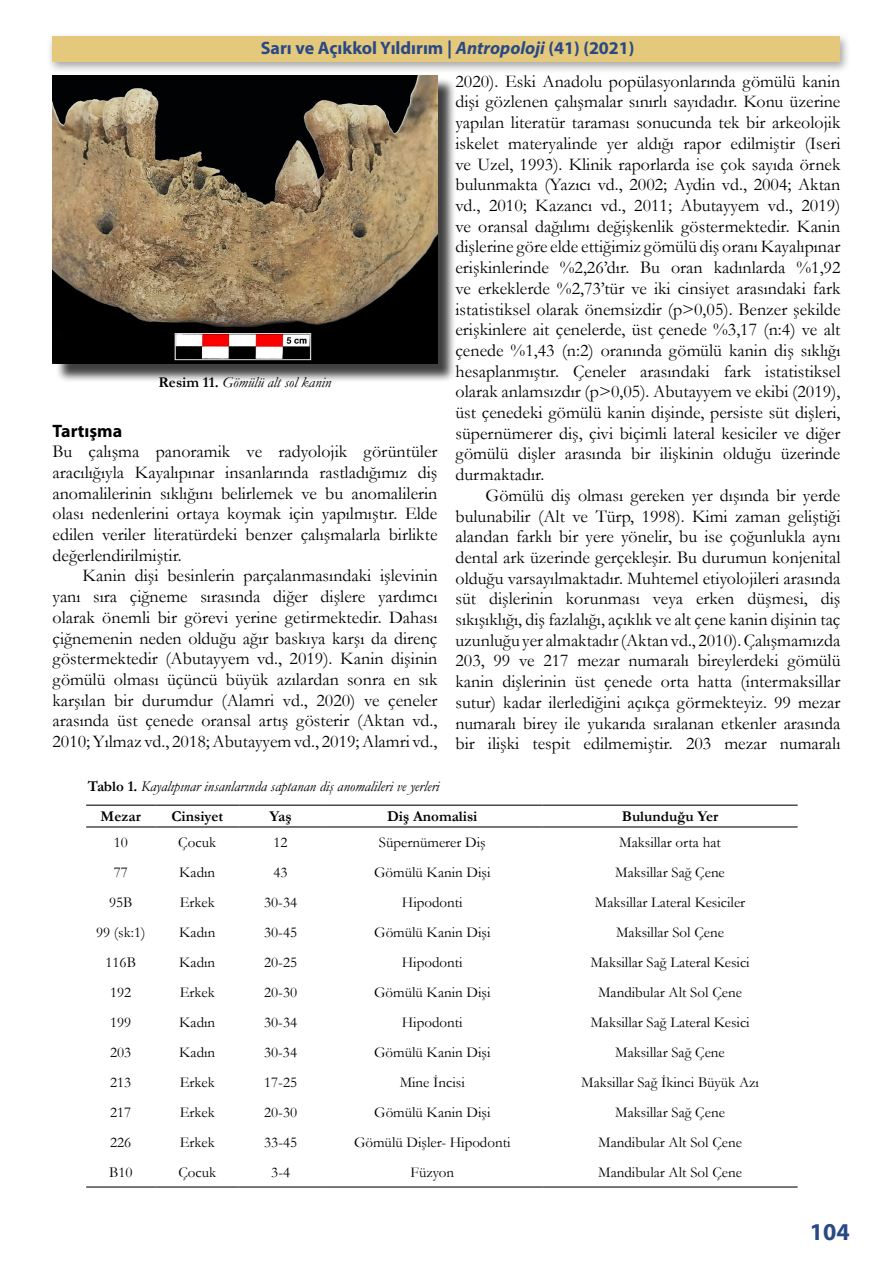
<style>
.page{position:relative;width:893px;height:1263px;background:#fff}
.page>*{position:absolute;margin:0;border:0;box-sizing:border-box;transform-origin:0 0}
.t1{font:700 24px "Myriad Pro";color:#294a87}
.Yazar_Bilgisi{font:18px/20.7px "Garamond";color:#000;text-align:justify}
.t2{font:700 18px "Myriad Pro";color:#294986}
.Yazar_Bilgisi-2{font:700 18px "Myriad Pro";color:#000}
.Alındı_Yayımlandı{font:15px "Garamond";color:#000}
.t3{font:italic 15px "Garamond";color:#000}
.Alındı_Yayımlandı-2{font:700 15px "Garamond";color:#000}
.s1{font-style:italic}
.s2{font-weight:700;font-style:normal}
</style>
<div class="page">
<div style="left:55px;top:77px;width:401px;height:305px;background:#000;opacity:.75"></div>
<img style="left:52px;top:75px;width:385px;height:289px">
<hr style="left:86px;top:805px;width:69px;height:1px;background:#000">
<hr style="left:155px;top:805px;width:84px;height:1px;background:#000">
<hr style="left:239px;top:805px;width:83px;height:1px;background:#000">
<hr style="left:322px;top:805px;width:220px;height:1px;background:#000">
<hr style="left:542px;top:805px;width:256px;height:1px;background:#000">
<hr style="left:86px;top:826px;width:69px;height:1px;background:#000">
<hr style="left:155px;top:826px;width:84px;height:1px;background:#000">
<hr style="left:239px;top:826px;width:83px;height:1px;background:#000">
<hr style="left:322px;top:826px;width:220px;height:1px;background:#000">
<hr style="left:542px;top:826px;width:256px;height:1px;background:#000">
<hr style="left:86px;top:1186px;width:69px;height:1px;background:#000">
<hr style="left:155px;top:1186px;width:84px;height:1px;background:#000">
<hr style="left:239px;top:1186px;width:83px;height:1px;background:#000">
<hr style="left:322px;top:1186px;width:220px;height:1px;background:#000">
<hr style="left:542px;top:1186px;width:256px;height:1px;background:#000">
<div style="left:46px;top:32px;width:805px;height:42px;background:#000;opacity:.35"></div>
<div style="left:52px;top:37px;width:788px;height:25px;background:#e4c87b"></div>
<p class="t2" style="left:261px;top:36px;width:375px">Sarı ve Açıkkol Yıldırım | <span class="s1">Antropoloji</span> (41) (2021)</p>
<p class="t3" style="left:159px;top:372px;width:174px"><span class="s2">Resim 11.</span> Gömülü alt sol kanin</p>
<p class="Yazar_Bilgisi-2" style="left:52px;top:419px;width:71px">Tartışma</p>
<p class="Yazar_Bilgisi" style="left:52px;top:441px;width:386px">Bu çalışma panoramik ve radyolojik görüntüler aracılığıyla Kayalıpınar insanlarında rastladığımız diş anomalilerinin sıklığını belirlemek ve bu anomalilerin olası nedenlerini ortaya koymak için yapılmıştır. Elde edilen veriler literatürdeki benzer çalışmalarla birlikte değerlendirilmiştir.</p>
<p class="Yazar_Bilgisi" style="left:52px;top:565px;width:386px;text-indent:30px">Kanin dişi besinlerin parçalanmasındaki işlevinin yanı sıra çiğneme sırasında diğer dişlere yardımcı olarak önemli bir görevi yerine getirmektedir. Dahası çiğnemenin neden olduğu ağır baskıya karşı da direnç göstermektedir (Abutayyem vd., 2019). Kanin dişinin gömülü olması üçüncü büyük azılardan sonra en sık karşılan bir durumdur (Alamri vd., 2020) ve çeneler arasında üst çenede oransal artış gösterir (Aktan vd., 2010; Yılmaz vd., 2018; Abutayyem vd., 2019; Alamri vd.,</p>
<p class="t3" style="left:88px;top:776px;width:353px"><span class="s2">Tablo 1.</span> Kayalıpınar insanlarında saptanan diş anomalileri ve yerleri</p>
<p class="Yazar_Bilgisi" style="left:455px;top:70px;width:387px">2020). Eski Anadolu popülasyonlarında gömülü kanin dişi gözlenen çalışmalar sınırlı sayıdadır. Konu üzerine yapılan literatür taraması sonucunda tek bir arkeolojik iskelet materyalinde yer aldığı rapor edilmiştir (Iseri ve Uzel, 1993). Klinik raporlarda ise çok sayıda örnek bulunmakta (Yazıcı vd., 2002; Aydin vd., 2004; Aktan vd., 2010; Kazancı vd., 2011; Abutayyem vd., 2019) ve oransal dağılımı değişkenlik göstermektedir. Kanin dişlerine göre elde ettiğimiz gömülü diş oranı Kayalıpınar erişkinlerinde %2,26’dır. Bu oran kadınlarda %1,92 ve erkeklerde %2,73’tür ve iki cinsiyet arasındaki fark istatistiksel olarak önemsizdir (p&gt;0,05). Benzer şekilde erişkinlere ait çenelerde, üst çenede %3,17 (n:4) ve alt çenede %1,43 (n:2) oranında gömülü kanin diş sıklığı hesaplanmıştır. Çeneler arasındaki fark istatistiksel olarak anlamsızdır (p&gt;0,05). Abutayyem ve ekibi (2019), üst çenedeki gömülü kanin dişinde, persiste süt dişleri, süpernümerer diş, çivi biçimli lateral kesiciler ve diğer gömülü dişler arasında bir ilişkinin olduğu üzerinde durmaktadır.</p>
<p class="Yazar_Bilgisi" style="left:455px;top:484px;width:386px;text-indent:30px">Gömülü diş olması gereken yer dışında bir yerde bulunabilir (Alt ve Türp, 1998). Kimi zaman geliştiği alandan farklı bir yere yönelir, bu ise çoğunlukla aynı dental ark üzerinde gerçekleşir. Bu durumun konjenital olduğu varsayılmaktadır. Muhtemel etiyolojileri arasında süt dişlerinin korunması veya erken düşmesi, diş sıkışıklığı, diş fazlalığı, açıklık ve alt çene kanin dişinin taç uzunluğu yer almaktadır (Aktan vd., 2010). Çalışmamızda 203, 99 ve 217 mezar numaralı bireylerdeki gömülü kanin dişlerinin üst çenede orta hatta (intermaksillar sutur) kadar ilerlediğini açıkça görmekteyiz. 99 mezar numaralı birey ile yukarıda sıralanan etkenler arasında bir ilişki tespit edilmemiştir. 203 mezar numaralı</p>
<p class="Alındı_Yayımlandı-2" style="left:101px;top:806px;width:42px">Mezar</p>
<p class="Alındı_Yayımlandı-2" style="left:171px;top:806px;width:53px">Cinsiyet</p>
<p class="Alındı_Yayımlandı-2" style="left:270px;top:806px;width:24px">Yaş</p>
<p class="Alındı_Yayımlandı-2" style="left:387px;top:806px;width:92px">Diş Anomalisi</p>
<p class="Alındı_Yayımlandı-2" style="left:622px;top:806px;width:98px">Bulunduğu Yer</p>
<p class="Alındı_Yayımlandı" style="left:114px;top:832px;width:16px">10</p>
<p class="Alındı_Yayımlandı" style="left:178px;top:832px;width:39px">Çocuk</p>
<p class="Alındı_Yayımlandı" style="left:274px;top:832px;width:16px">12</p>
<p class="Alındı_Yayımlandı" style="left:379px;top:832px;width:108px">Süpernümerer Diş</p>
<p class="Alındı_Yayımlandı" style="left:619px;top:832px;width:103px">Maksillar orta hat</p>
<p class="Alındı_Yayımlandı" style="left:114px;top:862px;width:16px">77</p>
<p class="Alındı_Yayımlandı" style="left:179px;top:862px;width:38px">Kadın</p>
<p class="Alındı_Yayımlandı" style="left:274px;top:862px;width:16px">43</p>
<p class="Alındı_Yayımlandı" style="left:374px;top:862px;width:118px">Gömülü Kanin Dişi</p>
<p class="Alındı_Yayımlandı" style="left:615px;top:862px;width:111px">Maksillar Sağ Çene</p>
<p class="Alındı_Yayımlandı" style="left:109px;top:892px;width:25px">95B</p>
<p class="Alındı_Yayımlandı" style="left:180px;top:892px;width:36px">Erkek</p>
<p class="Alındı_Yayımlandı" style="left:264px;top:892px;width:34px">30-34</p>
<p class="Alındı_Yayımlandı" style="left:402px;top:892px;width:62px">Hipodonti</p>
<p class="Alındı_Yayımlandı" style="left:595px;top:892px;width:152px">Maksillar Lateral Kesiciler</p>
<p class="Alındı_Yayımlandı" style="left:96px;top:922px;width:51px">99 (sk:1)</p>
<p class="Alındı_Yayımlandı" style="left:179px;top:922px;width:38px">Kadın</p>
<p class="Alındı_Yayımlandı" style="left:264px;top:922px;width:34px">30-45</p>
<p class="Alındı_Yayımlandı" style="left:374px;top:922px;width:118px">Gömülü Kanin Dişi</p>
<p class="Alındı_Yayımlandı" style="left:616px;top:922px;width:109px">Maksillar Sol Çene</p>
<p class="Alındı_Yayımlandı" style="left:106px;top:952px;width:32px">116B</p>
<p class="Alındı_Yayımlandı" style="left:179px;top:952px;width:38px">Kadın</p>
<p class="Alındı_Yayımlandı" style="left:264px;top:952px;width:34px">20-25</p>
<p class="Alındı_Yayımlandı" style="left:402px;top:952px;width:62px">Hipodonti</p>
<p class="Alındı_Yayımlandı" style="left:590px;top:952px;width:161px">Maksillar Sağ Lateral Kesici</p>
<p class="Alındı_Yayımlandı" style="left:110px;top:982px;width:23px">192</p>
<p class="Alındı_Yayımlandı" style="left:180px;top:982px;width:36px">Erkek</p>
<p class="Alındı_Yayımlandı" style="left:264px;top:982px;width:34px">20-30</p>
<p class="Alındı_Yayımlandı" style="left:374px;top:982px;width:118px">Gömülü Kanin Dişi</p>
<p class="Alındı_Yayımlandı" style="left:598px;top:982px;width:145px">Mandibular Alt Sol Çene</p>
<p class="Alındı_Yayımlandı" style="left:110px;top:1012px;width:23px">199</p>
<p class="Alındı_Yayımlandı" style="left:179px;top:1012px;width:38px">Kadın</p>
<p class="Alındı_Yayımlandı" style="left:264px;top:1012px;width:34px">30-34</p>
<p class="Alındı_Yayımlandı" style="left:402px;top:1012px;width:62px">Hipodonti</p>
<p class="Alındı_Yayımlandı" style="left:590px;top:1012px;width:161px">Maksillar Sağ Lateral Kesici</p>
<p class="Alındı_Yayımlandı" style="left:110px;top:1042px;width:23px">203</p>
<p class="Alındı_Yayımlandı" style="left:179px;top:1042px;width:38px">Kadın</p>
<p class="Alındı_Yayımlandı" style="left:264px;top:1042px;width:34px">30-34</p>
<p class="Alındı_Yayımlandı" style="left:374px;top:1042px;width:118px">Gömülü Kanin Dişi</p>
<p class="Alındı_Yayımlandı" style="left:615px;top:1042px;width:111px">Maksillar Sağ Çene</p>
<p class="Alındı_Yayımlandı" style="left:110px;top:1072px;width:23px">213</p>
<p class="Alındı_Yayımlandı" style="left:180px;top:1072px;width:36px">Erkek</p>
<p class="Alındı_Yayımlandı" style="left:264px;top:1072px;width:34px">17-25</p>
<p class="Alındı_Yayımlandı" style="left:400px;top:1072px;width:67px">Mine İncisi</p>
<p class="Alındı_Yayımlandı" style="left:581px;top:1072px;width:179px">Maksillar Sağ İkinci Büyük Azı</p>
<p class="Alındı_Yayımlandı" style="left:110px;top:1102px;width:23px">217</p>
<p class="Alındı_Yayımlandı" style="left:180px;top:1102px;width:36px">Erkek</p>
<p class="Alındı_Yayımlandı" style="left:264px;top:1102px;width:34px">20-30</p>
<p class="Alındı_Yayımlandı" style="left:374px;top:1102px;width:118px">Gömülü Kanin Dişi</p>
<p class="Alındı_Yayımlandı" style="left:615px;top:1102px;width:111px">Maksillar Sağ Çene</p>
<p class="Alındı_Yayımlandı" style="left:110px;top:1132px;width:23px">226</p>
<p class="Alındı_Yayımlandı" style="left:180px;top:1132px;width:36px">Erkek</p>
<p class="Alındı_Yayımlandı" style="left:264px;top:1132px;width:34px">33-45</p>
<p class="Alındı_Yayımlandı" style="left:354px;top:1132px;width:158px">Gömülü Dişler- Hipodonti</p>
<p class="Alındı_Yayımlandı" style="left:598px;top:1132px;width:145px">Mandibular Alt Sol Çene</p>
<p class="Alındı_Yayımlandı" style="left:109px;top:1162px;width:25px">B10</p>
<p class="Alındı_Yayımlandı" style="left:178px;top:1162px;width:39px">Çocuk</p>
<p class="Alındı_Yayımlandı" style="left:271px;top:1162px;width:20px">3-4</p>
<p class="Alındı_Yayımlandı" style="left:411px;top:1162px;width:45px">Füzyon</p>
<p class="Alındı_Yayımlandı" style="left:598px;top:1162px;width:145px">Mandibular Alt Sol Çene</p>
<h1 class="t1" style="left:810px;top:1216px;width:41px">104</h1>
</div>
